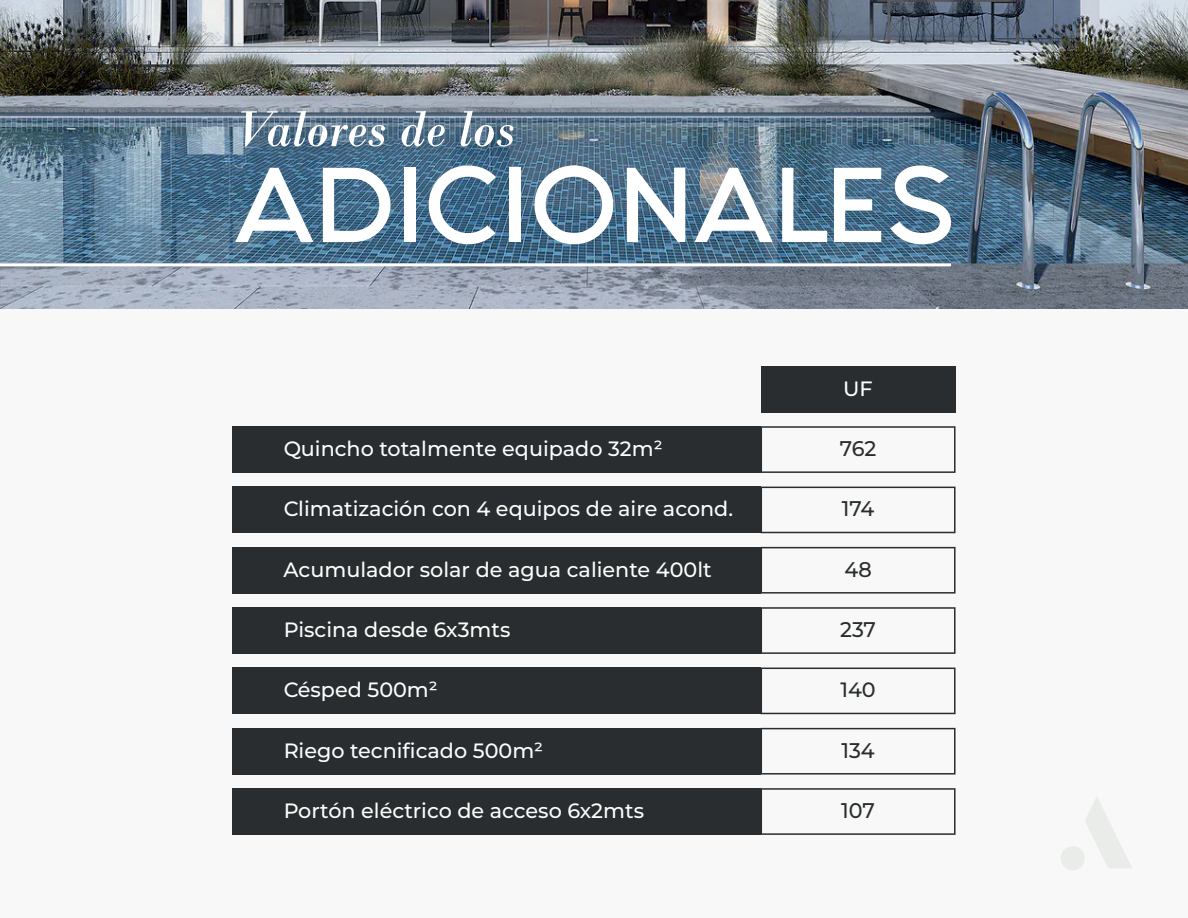
<style>
.page{position:relative;width:1188px;height:918px;background:#fff}
.page>*{position:absolute;margin:0;border:0;box-sizing:border-box;transform-origin:0 0}
.t1{font:90px "Fashion Fetish Bold";color:#fff}
.t2{font:italic 52.95px "Bodoni";color:#fff}
.t3{font:500 21.15px "Montserrat";color:#292d2f}
.t4{font:500 20.7px "Montserrat";color:#fff}
.t5{font:500 20.7px "Montserrat";color:#292d2f}
</style>
<div class="page">
<div style="left:0;top:300px;width:1188px;height:618px;background:#f7f8f7"></div>
<img style="left:0;top:0;width:1188px;height:309px">
<div style="left:232px;top:426px;width:529px;height:47px;background:#292d2f"></div>
<div style="left:232px;top:487px;width:529px;height:46px;background:#292d2f"></div>
<div style="left:232px;top:547px;width:529px;height:47px;background:#292d2f"></div>
<div style="left:232px;top:607px;width:529px;height:47px;background:#292d2f"></div>
<svg style="left:761px;top:426px;width:195px;height:47px"></svg>
<svg style="left:761px;top:487px;width:195px;height:46px"></svg>
<svg style="left:761px;top:547px;width:195px;height:47px"></svg>
<svg style="left:761px;top:607px;width:195px;height:47px"></svg>
<div style="left:232px;top:668px;width:529px;height:46px;background:#292d2f"></div>
<div style="left:232px;top:728px;width:529px;height:47px;background:#292d2f"></div>
<div style="left:232px;top:788px;width:529px;height:47px;background:#292d2f"></div>
<svg style="left:761px;top:668px;width:195px;height:46px"></svg>
<svg style="left:761px;top:728px;width:195px;height:47px"></svg>
<svg style="left:761px;top:788px;width:195px;height:47px"></svg>
<div style="left:761px;top:366px;width:195px;height:47px;background:#292d2f"></div>
<svg style="left:1086px;top:797px;width:46px;height:71px"></svg>
<div style="left:1061px;top:846px;width:24px;height:24px;background:#eaecea;border-radius:50%"></div>
<img style="left:220px;top:90px;width:328px;height:103px">
<hr style="left:0;top:263px;width:951px;height:3px;background:#fff">
<h2 class="t2" style="left:233px;top:97px;width:284px">Valores de los</h2>
<h1 class="t1" style="left:235px;top:132px;width:722px">ADICIONALES</h1>
<p class="t4" style="left:843px;top:375px;width:31px">UF</p>
<p class="t4" style="left:284px;top:435px;width:381px">Quincho totalmente equipado 32m²</p>
<p class="t3" style="left:840px;top:434px;width:38px">762</p>
<p class="t4" style="left:284px;top:495px;width:451px">Climatización con 4 equipos de aire acond.</p>
<p class="t3" style="left:842px;top:495px;width:34px">174</p>
<p class="t4" style="left:284px;top:555px;width:430px">Acumulador solar de agua caliente 400lt</p>
<p class="t3" style="left:844px;top:555px;width:29px">48</p>
<p class="t4" style="left:284px;top:616px;width:228px">Piscina desde 6x3mts</p>
<p class="t3" style="left:840px;top:615px;width:37px">237</p>
<p class="t4" style="left:284px;top:676px;width:156px">Césped 500m²</p>
<p class="t5" style="left:840px;top:676px;width:37px">140</p>
<p class="t4" style="left:284px;top:736px;width:261px">Riego tecnificado 500m²</p>
<p class="t3" style="left:841px;top:736px;width:35px">134</p>
<p class="t4" style="left:284px;top:797px;width:362px">Portón eléctrico de acceso 6x2mts</p>
<p class="t3" style="left:841px;top:796px;width:35px">107</p>
</div>
